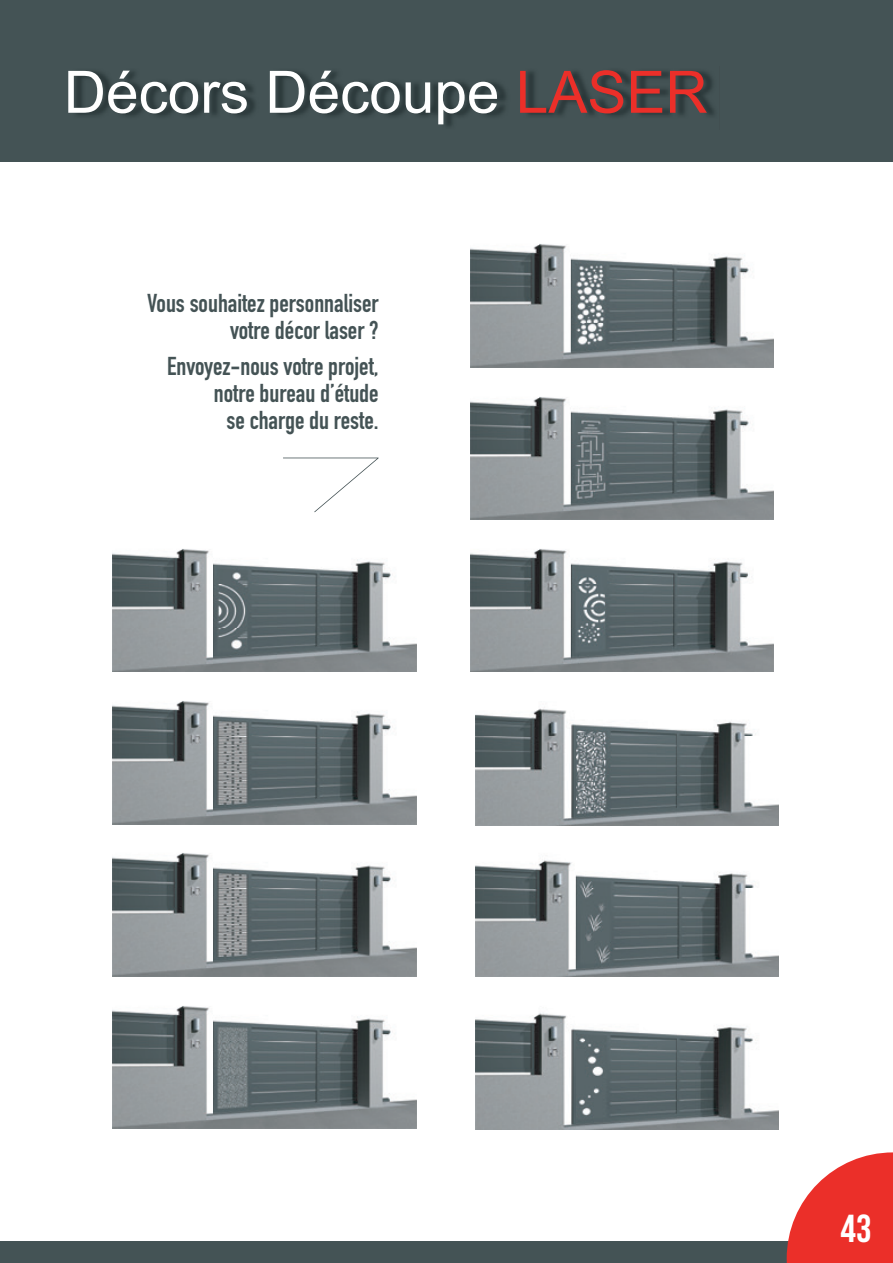
<style>
.page{position:relative;width:893px;height:1263px;background:#fff}
.page>*{position:absolute;margin:0;border:0;box-sizing:border-box;transform-origin:0 0}
.t1{font:58.5px "Arial";color:#fff}
.t2{font:39px "Bebas Neue";color:#fff}
.t3{font:25.5px/27px "DIN Engschrift LT Pro";color:#445355;text-align:right}
.s1{color:#eb2f29}
</style>
<div class="page">
<div style="left:0;top:0;width:893px;height:162px;background:#445355"></div>
<div style="left:0;top:1242px;width:893px;height:21px;background:#445355"></div>
<svg style="left:787px;top:1152px;width:106px;height:111px"></svg>
<div style="left:833px;top:1212px;width:39px;height:30px;background:#eb2f29"></div>
<hr style="left:0;top:0;width:1px;height:1263px;background:#000">
<img style="left:113px;top:549px;width:303px;height:123px">
<img style="left:113px;top:701px;width:303px;height:123px">
<img style="left:113px;top:853px;width:303px;height:123px">
<img style="left:113px;top:1006px;width:303px;height:123px">
<img style="left:471px;top:244px;width:303px;height:123px">
<img style="left:471px;top:397px;width:303px;height:123px">
<img style="left:471px;top:549px;width:302px;height:123px">
<img style="left:476px;top:707px;width:303px;height:118px">
<img style="left:476px;top:860px;width:303px;height:116px">
<img style="left:476px;top:1013px;width:303px;height:117px">
<svg style="left:283px;top:458px;width:96px;height:54px"></svg>
<h1 class="t1" style="left:64px;top:54px;width:645px">Décors Découpe <span class="s1">LASER</span></h1>
<p class="t3" style="left:147px;top:290px;width:233px">Vous souhaitez personnaliser votre décor laser ?</p>
<p class="t3" style="left:167px;top:352px;width:213px">Envoyez-nous votre projet, notre bureau d’étude<br>se charge du reste.</p>
<h2 class="t2" style="left:840px;top:1206px;width:33px">43</h2>
</div>
